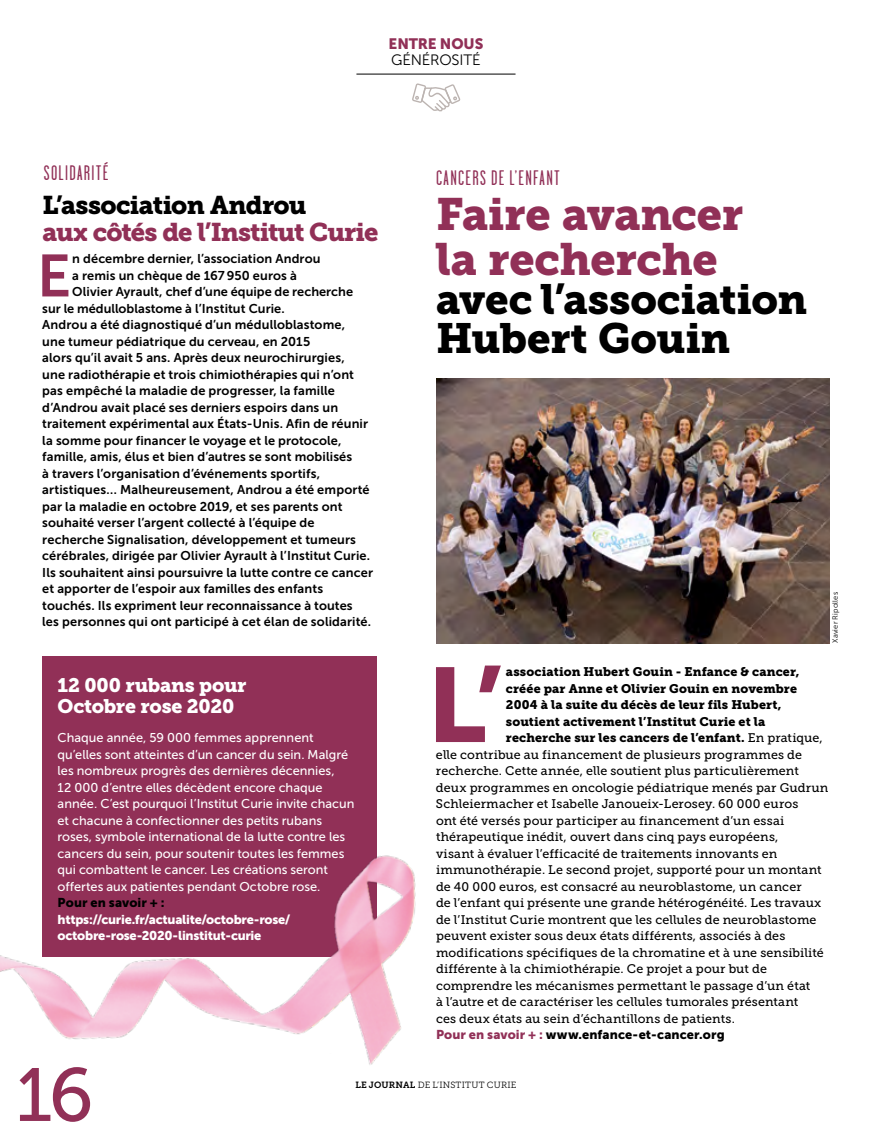
<style>
.page{position:relative;width:872px;height:1127px;background:#fff}
.page>*{position:absolute;margin:0;border:0;box-sizing:border-box;transform-origin:0 0}
.t1{font:104.7px "Museo Sans 900";color:#913057}
.t2{font:75px "Museo Slab 500";color:#913057}
.t3{font:59.25px "Museo Sans 700";color:#913057}
.t4{font:45px/45px "Museo Slab 900";letter-spacing:-.005em;color:#913057}
.t5{font:42px/39px "Museo Slab 900";letter-spacing:-.005em;color:#000}
.t6{font:25.5px "Museo Slab 900";letter-spacing:-.035em;color:#913057}
.t7{font:25.5px "Museo Slab 900";letter-spacing:-.025em;color:#000}
.t8{font:21px "Garage Gothic";letter-spacing:.065em;color:#913057}
.t9{font:19.5px/21px "Museo Slab 900";letter-spacing:-.01em;color:#fff}
.t10{font:15px "Museo Sans 300";letter-spacing:-.005em;color:#000}
.t11{font:15px "Museo Sans 900";letter-spacing:-.01em;color:#913057}
.t12{font:12.75px "Museo Sans 700";letter-spacing:.01em;color:#000}
.t13{font:12.75px/16.5px "Museo Sans 500";color:#fff}
.t14{font:12.75px/16.5px "Museo Sans 900";letter-spacing:-.02em;color:#fff}
.t15{font:12.75px "Museo Sans 900";letter-spacing:.01em;color:#000}
.t16{font:12.45px/16.5px "Museo Slab 500";letter-spacing:.01em;color:#000}
.t17{font:12.45px/16.5px "Museo Slab 900";letter-spacing:.01em;color:#000}
.t18{font:9px "Museo Slab 300";letter-spacing:.02em;color:#000}
.t19{font:7.5px "Museo Sans 300";letter-spacing:.02em;color:#000}
.s1{font-family:"Museo Slab 500"}
.s2{color:#913057}
.s3{font-family:"Museo Slab 700"}
</style>
<div class="page">
<div style="left:42px;top:656px;width:335px;height:300px;background:#913057"></div>
<hr style="left:356px;top:74px;width:159px;height:1px;background:#000">
<svg style="left:412px;top:83px;width:48px;height:29px"></svg>
<img style="left:436px;top:379px;width:393px;height:264px">
<img style="left:0;top:855px;width:416px;height:210px">
<p class="t11" style="left:388px;top:35px;width:96px">ENTRE NOUS</p>
<p class="t10" style="left:391px;top:52px;width:91px">GÉNÉROSITÉ</p>
<h3 class="t8" style="left:44px;top:160px;width:66px">SOLIDARITÉ</h3>
<h3 class="t7" style="left:43px;top:190px;width:265px">L’association Androu</h3>
<h3 class="t6" style="left:43px;top:217px;width:337px">aux côtés de l’Institut Curie</h3>
<h3 class="t3" style="left:37px;top:243px;width:36px">E</h3>
<p class="t12" style="left:72px;top:252px;width:250px">n décembre dernier, l’association Androu</p>
<p class="t12" style="left:72px;top:268px;width:226px">a remis un chèque de 167950 euros à</p>
<p class="t12" style="left:72px;top:285px;width:282px">Olivier Ayrault, chef d’une équipe de recherche</p>
<p class="t12" style="left:42px;top:301px;width:244px">sur le médulloblastome à l’Institut Curie.</p>
<p class="t12" style="left:42px;top:318px;width:304px">Androu a été diagnostiqué d’un médulloblastome,</p>
<p class="t12" style="left:42px;top:334px;width:269px">une tumeur pédiatrique du cerveau, en 2015</p>
<p class="t12" style="left:42px;top:351px;width:304px">alors qu’il avait 5 ans. Après deux neurochirurgies,</p>
<p class="t12" style="left:42px;top:367px;width:313px">une radiothérapie et trois chimiothérapies qui n’ont</p>
<p class="t12" style="left:42px;top:384px;width:294px">pas empêché la maladie de progresser, la famille</p>
<p class="t12" style="left:42px;top:400px;width:297px">d’Androu avait placé ses derniers espoirs dans un</p>
<p class="t12" style="left:42px;top:417px;width:327px">traitement expérimental aux États-Unis. Afin de réunir</p>
<p class="t12" style="left:42px;top:433px;width:301px">la somme pour financer le voyage et le protocole,</p>
<p class="t12" style="left:42px;top:450px;width:311px">famille, amis, élus et bien d’autres se sont mobilisés</p>
<p class="t12" style="left:42px;top:466px;width:279px">à travers l’organisation d’événements sportifs,</p>
<p class="t12" style="left:42px;top:483px;width:329px">artistiques… Malheureusement, Androu a été emporté</p>
<p class="t12" style="left:42px;top:499px;width:302px">par la maladie en octobre 2019, et ses parents ont</p>
<p class="t12" style="left:42px;top:516px;width:274px">souhaité verser l’argent collecté à l’équipe de</p>
<p class="t12" style="left:42px;top:532px;width:315px">recherche Signalisation, développement et tumeurs</p>
<p class="t12" style="left:42px;top:549px;width:329px">cérébrales, dirigée par Olivier Ayrault à l’Institut Curie.</p>
<p class="t12" style="left:42px;top:565px;width:332px">Ils souhaitent ainsi poursuivre la lutte contre ce cancer</p>
<p class="t12" style="left:42px;top:582px;width:282px">et apporter de l’espoir aux familles des enfants</p>
<p class="t12" style="left:42px;top:598px;width:312px">touchés. Ils expriment leur reconnaissance à toutes</p>
<p class="t12" style="left:42px;top:615px;width:330px">les personnes qui ont participé à cet élan de solidarité.</p>
<h3 class="t9" style="left:58px;top:674px;width:190px">12 000 rubans pour<br>Octobre rose 2020</h3>
<p class="t13" style="left:58px;top:729px;width:298px">Chaque année, 59 000 femmes apprennent qu’elles sont atteintes d’un cancer du sein. Malgré les nombreux progrès des dernières décennies,<br>12 000 d’entre elles décèdent encore chaque année. C’est pourquoi l’Institut Curie invite chacun et chacune à confectionner des petits rubans roses, symbole international de la lutte contre les cancers du sein, pour soutenir toutes les femmes qui combattent le cancer. Les créations seront offertes aux patientes pendant Octobre rose.</p>
<p class="t15" style="left:58px;top:895px;width:108px">Pour en savoir + :</p>
<p class="t14" style="left:58px;top:911px;width:234px">https://curie.fr/actualite/octobre-rose/ octobre-rose-2020-linstitut-curie</p>
<h3 class="t8" style="left:436px;top:165px;width:125px">CANCERS DE L’ENFANT</h3>
<h3 class="t4" style="left:436px;top:192px;width:309px">Faire avancer la recherche</h3>
<h3 class="t5" style="left:436px;top:280px;width:373px">avec l’association<br>Hubert Gouin</h3>
<p class="t19" style="left:831px;top:643px;width:53px;rotate:-90deg">Xavier Ripolles</p>
<h1 class="t1" style="left:427px;top:646px;width:76px">L’</h1>
<p class="t17" style="left:506px;top:663px;width:318px">association Hubert Gouin - Enfance &amp; cancer, créée par Anne et Olivier Gouin en novembre 2004 à la suite du décès de leur fils Hubert, soutient activement l’Institut Curie et la recherche sur les cancers de l’enfant. <span class="s1">En pratique,</span></p>
<p class="t16" style="left:436px;top:746px;width:394px">elle contribue au financement de plusieurs programmes de recherche. Cette année, elle soutient plus particulièrement deux programmes en oncologie pédiatrique menés par Gudrun Schleiermacher et Isabelle Janoueix-Lerosey. 60 000 euros<br>ont été versés pour participer au financement d’un essai thérapeutique inédit, ouvert dans cinq pays européens,<br>visant à évaluer l’efficacité de traitements innovants en immunothérapie. Le second projet, supporté pour un montant de 40 000 euros, est consacré au neuroblastome, un cancer<br>de l’enfant qui présente une grande hétérogénéité. Les travaux de l’Institut Curie montrent que les cellules de neuroblastome peuvent exister sous deux états différents, associés à des modifications spécifiques de la chromatine et à une sensibilité différente à la chimiothérapie. Ce projet a pour but de comprendre les mécanismes permettant le passage d’un état<br>à l’autre et de caractériser les cellules tumorales présentant<br>ces deux états au sein d’échantillons de patients.</p>
<p class="t15" style="left:436px;top:1027px;width:290px"><span class="s2">Pour en savoir + :</span> www.enfance-et-cancer.org</p>
<h2 class="t2" style="left:16px;top:1053px;width:79px">16</h2>
<p class="t18" style="left:355px;top:1079px;width:163px"><span class="s3">LE JOURNAL</span> DE L’INSTITUT CURIE</p>
</div>
